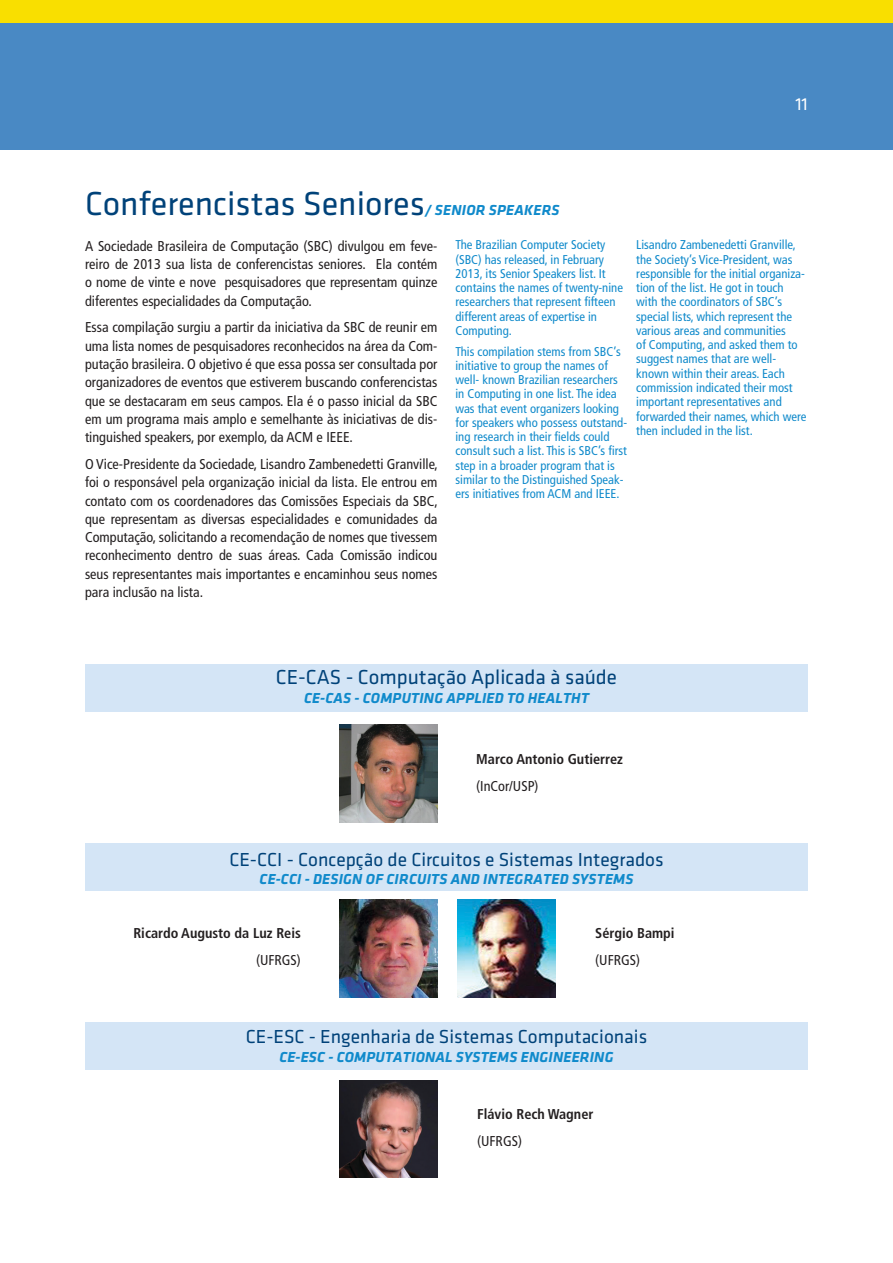
<style>
.page{position:relative;width:893px;height:1263px;background:#fff}
.page>*{position:absolute;margin:0;border:0;box-sizing:border-box;transform-origin:0 0}
.Títulos_azuis{font:34.5px "Klavika";color:#004279}
.Sub1{font:21px "Klavika";color:#004279}
.Sub1-2{font:19.5px "Klavika";color:#004279}
.t1{font:18px "Klavika";color:#fff}
.Sub1-3{font:15px "Klavika Bold Bold Italic OSF";letter-spacing:.015em;color:#108acb}
.Títulos_azuis-2{font:15px "Klavika Bold Bold Italic OSF";letter-spacing:.015em;color:#108acb}
.Padrão{font:condensed 14.25px/18.3px "Frutiger LT Std";color:#231f20;text-align:justify}
.Padrão-2{font:700 condensed 14.25px "Frutiger LT Std";color:#231f20}
.Traduzido{font:condensed 12.75px/14.2px "Frutiger LT Std";color:#108acb}
</style>
<div class="page">
<div style="left:1px;top:23px;width:892px;height:127px;background:#4989c4"></div>
<div style="left:0;top:0;width:893px;height:23px;background:#f9df00"></div>
<div style="left:85px;top:664px;width:723px;height:48px;background:#d4e5f6"></div>
<div style="left:85px;top:843px;width:723px;height:48px;background:#d4e5f6"></div>
<div style="left:85px;top:1022px;width:723px;height:48px;background:#d4e5f6"></div>
<img style="left:340px;top:725px;width:97px;height:98px">
<img style="left:458px;top:899px;width:98px;height:98px">
<img style="left:340px;top:899px;width:97px;height:98px">
<img style="left:340px;top:1080px;width:97px;height:98px">
<p class="t1" style="left:795px;top:95px;width:14px">11</p>
<p class="Títulos_azuis" style="left:85px;top:186px;width:341px">Conferencistas Seniores</p>
<p class="Títulos_azuis-2" style="left:425px;top:202px;width:136px">/ SENIOR SPEAKERS</p>
<p class="Padrão" style="left:85px;top:237px;width:354px">A Sociedade Brasileira de Computação (SBC) divulgou em feve&shy;reiro de 2013 sua lista de conferencistas seniores. Ela contém o nome de vinte e nove pesquisadores que representam quinze diferentes especialidades da Computação.</p>
<p class="Padrão" style="left:85px;top:318px;width:354px">Essa compilação surgiu a partir da iniciativa da SBC de reunir em uma lista nomes de pesquisadores reconhecidos na área da Com&shy;putação brasileira. O objetivo é que essa possa ser consultada por organizadores de eventos que estiverem buscando conferencistas que se destacaram em seus campos. Ela é o passo inicial da SBC em um programa mais amplo e semelhante às iniciativas de dis&shy;tinguished speakers, por exemplo, da ACM e IEEE.</p>
<p class="Padrão" style="left:85px;top:455px;width:354px">O Vice-Presidente da Sociedade, Lisandro Zambenedetti Granville, foi o responsável pela organização inicial da lista. Ele entrou em contato com os coordenadores das Comissões Especiais da SBC, que representam as diversas especialidades e comunidades da Computação, solicitando a recomendação de nomes que tivessem reconhecimento dentro de suas áreas. Cada Comissão indicou seus representantes mais importantes e encaminhou seus nomes para inclusão na lista.</p>
<p class="Traduzido" style="left:455px;top:238px;width:169px">The Brazilian Computer Society (SBC) has released, in February<br>2013, its Senior Speakers list. It contains the names of twenty-nine researchers that represent fifteen different areas of expertise in<br>Computing.</p>
<p class="Traduzido" style="left:455px;top:344px;width:173px">This compilation stems from SBC’s initiative to group the names of well- known Brazilian researchers in Computing in one list. The idea was that event organizers looking for speakers who possess outstand&shy;ing research in their fields could consult such a list. This is SBC’s first step in a broader program that is similar to the Distinguished Speak&shy;ers initiatives from ACM and IEEE.</p>
<p class="Traduzido" style="left:636px;top:238px;width:172px">Lisandro Zambenedetti Granville, the Society’s Vice-President, was responsible for the initial organiza&shy;tion of the list. He got in touch with the coordinators of SBC’s special lists, which represent the various areas and communities<br>of Computing, and asked them to suggest names that are well&shy;known within their areas. Each commission indicated their most important representatives and forwarded their names, which were then included in the list.</p>
<p class="Sub1" style="left:276px;top:667px;width:342px">CE-CAS - Computação Aplicada à saúde</p>
<p class="Sub1-3" style="left:304px;top:690px;width:286px">CE-CAS - COMPUTING APPLIED TO HEALTHT</p>
<p class="Padrão-2" style="left:476px;top:751px;width:148px">Marco Antonio Gutierrez</p>
<p class="Padrão" style="left:476px;top:777px;width:64px">(InCor/USP)</p>
<p class="Sub1-2" style="left:229px;top:849px;width:436px">CE-CCI - Concepção de Circuitos e Sistemas Integrados</p>
<p class="Sub1-3" style="left:259px;top:871px;width:375px">CE-CCI - DESIGN OF CIRCUITS AND INTEGRATED SYSTEMS</p>
<p class="Padrão-2" style="left:133px;top:924px;width:169px">Ricardo Augusto da Luz Reis</p>
<p class="Padrão" style="left:256px;top:951px;width:46px">(UFRGS)</p>
<p class="Padrão-2" style="left:595px;top:924px;width:81px">Sérgio Bampi</p>
<p class="Padrão" style="left:595px;top:951px;width:46px">(UFRGS)</p>
<p class="Sub1-2" style="left:246px;top:1027px;width:403px">CE-ESC - Engenharia de Sistemas Computacionais</p>
<p class="Sub1-3" style="left:279px;top:1048px;width:336px">CE-ESC - COMPUTATIONAL SYSTEMS ENGINEERING</p>
<p class="Padrão-2" style="left:477px;top:1106px;width:118px">Flávio Rech Wagner</p>
<p class="Padrão" style="left:477px;top:1132px;width:46px">(UFRGS)</p>
</div>
